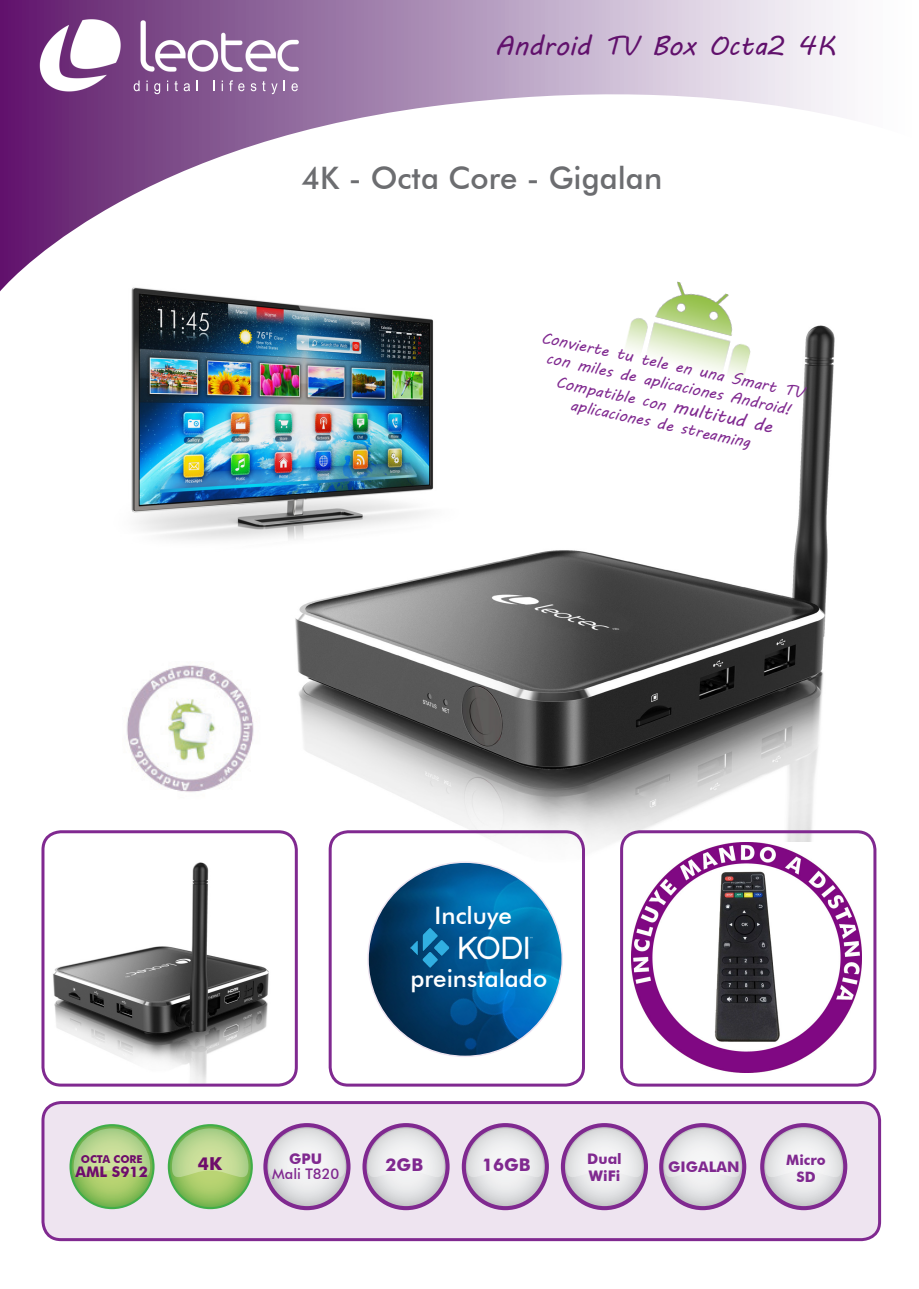
<style>
.page{position:relative;width:919px;height:1289px;background:#fff}
.page>*{position:absolute;margin:0;border:0;box-sizing:border-box;transform-origin:0 0}
.t1{font:500 30.9px "Futura BT";color:#6c6d70}
.t2{font:27px "MV Boli";color:#61116c}
.t3{font:500 24px "Futura BT";color:#fff}
.t4{font:18px "MV Boli";color:#802990}
.t5{font:700 17.85px "Futura BT";color:#6e0c6b}
.t6{font:700 17.55px "Futura BT";color:#802990}
.t7{font:15.75px/18.9px "MV Boli";color:#802990;text-align:center}
.t8{font:700 14.55px/17.5px "Futura BT";color:#802990}
.t9{font:500 14.55px "Futura BT";color:#802990}
.t10{font:700 14.55px "Futura BT";color:#6e0c6b}
.t11{font:700 14.25px/17.1px "Futura BT";color:#802990;text-align:center}
.t12{font:700 10.8px "Futura BT";color:#6e0c6b}
</style>
<div class="page">
<img style="left:46px;top:834px;width:251px;height:248px">
<img style="left:289px;top:325px;width:588px;height:542px">
<svg style="left:0;top:0;width:840px;height:291px"></svg>
<img style="left:28px;top:13px;width:284px;height:85px">
<img style="left:368px;top:862px;width:194px;height:194px;border-radius:97px">
<div style="left:43px;top:1102px;width:836px;height:137px;background:#eee4f0;border-radius:18px"></div>
<div style="left:41px;top:1101px;width:840px;height:140px;border:3px solid #802990;border-radius:18px"></div>
<div style="left:41px;top:830px;width:257px;height:256px;border:3px solid #802990;border-radius:18px"></div>
<div style="left:328px;top:830px;width:257px;height:256px;border:3px solid #802990;border-radius:18px"></div>
<div style="left:620px;top:830px;width:256px;height:256px;border:3px solid #802990;border-radius:18px"></div>
<img style="left:91px;top:262px;width:379px;height:291px">
<img style="left:405px;top:924px;width:139px;height:47px">
<img style="left:554px;top:263px;width:250px;height:239px">
<svg style="left:265px;top:1125px;width:83px;height:83px"></svg>
<div style="left:263px;top:1123px;width:87px;height:87px;border:4px solid #802990;border-radius:50%"></div>
<svg style="left:268px;top:1128px;width:77px;height:50px"></svg>
<svg style="left:464px;top:1125px;width:83px;height:83px"></svg>
<div style="left:462px;top:1123px;width:87px;height:87px;border:4px solid #802990;border-radius:50%"></div>
<svg style="left:467px;top:1128px;width:76px;height:50px"></svg>
<svg style="left:364px;top:1125px;width:83px;height:83px"></svg>
<div style="left:362px;top:1123px;width:87px;height:87px;border:4px solid #802990;border-radius:50%"></div>
<svg style="left:367px;top:1128px;width:77px;height:50px"></svg>
<svg style="left:563px;top:1125px;width:83px;height:83px"></svg>
<div style="left:561px;top:1123px;width:87px;height:87px;border:4px solid #802990;border-radius:50%"></div>
<svg style="left:661px;top:1125px;width:83px;height:83px"></svg>
<div style="left:659px;top:1123px;width:87px;height:87px;border:4px solid #802990;border-radius:50%"></div>
<svg style="left:566px;top:1128px;width:76px;height:50px"></svg>
<svg style="left:664px;top:1128px;width:76px;height:50px"></svg>
<svg style="left:762px;top:1125px;width:83px;height:83px"></svg>
<div style="left:760px;top:1123px;width:87px;height:87px;border:4px solid #802990;border-radius:50%"></div>
<svg style="left:765px;top:1128px;width:76px;height:50px"></svg>
<svg style="left:169px;top:1125px;width:83px;height:83px"></svg>
<div style="left:168px;top:1124px;width:85px;height:85px;border:2px solid #40ae49;border-radius:50%"></div>
<svg style="left:70px;top:1125px;width:83px;height:83px"></svg>
<div style="left:69px;top:1124px;width:85px;height:85px;border:2px solid #40ae49;border-radius:50%"></div>
<svg style="left:172px;top:1128px;width:76px;height:50px"></svg>
<svg style="left:74px;top:1128px;width:76px;height:50px"></svg>
<img style="left:631px;top:842px;width:230px;height:230px">
<img style="left:126px;top:665px;width:128px;height:127px">
<h2 class="t2" style="left:495px;top:28px;width:342px">Android TV Box Octa2 4K</h2>
<h1 class="t1" style="left:301px;top:160px;width:362px">4K - Octa Core - Gigalan</h1>
<p class="t7" style="left:543px;top:327px;width:269px;rotate:12deg">Convierte tu tele en una Smart TV con miles de aplicaciones Android!</p>
<p class="t7" style="left:576px;top:376px;width:185px;text-align:left;text-indent:-19px;rotate:12deg">Compatible con<br>aplicaciones de streaming</p>
<p class="t4" style="left:676px;top:394px;width:103px;rotate:12deg">multitud de</p>
<h3 class="t3" style="left:434px;top:901px;width:79px">Incluye</h3>
<h3 class="t3" style="left:410px;top:964px;width:138px">preinstalado</h3>
<p class="t12" style="left:81px;top:1152px;width:63px">OCTA CORE</p>
<p class="t10" style="left:76px;top:1163px;width:74px">AML S912</p>
<p class="t5" style="left:198px;top:1152px;width:26px">4K</p>
<p class="t8" style="left:289px;top:1150px;width:34px">GPU</p>
<p class="t9" style="left:272px;top:1164px;width:69px">Mali T820</p>
<p class="t8" style="left:587px;top:1149px;width:36px">Dual<br>WiFi</p>
<p class="t6" style="left:385px;top:1153px;width:39px">2GB</p>
<p class="t6" style="left:482px;top:1154px;width:50px">16GB</p>
<p class="t8" style="left:668px;top:1157px;width:73px">GIGALAN</p>
<p class="t11" style="left:786px;top:1151px;width:41px">Micro<br>SD</p>
</div>
